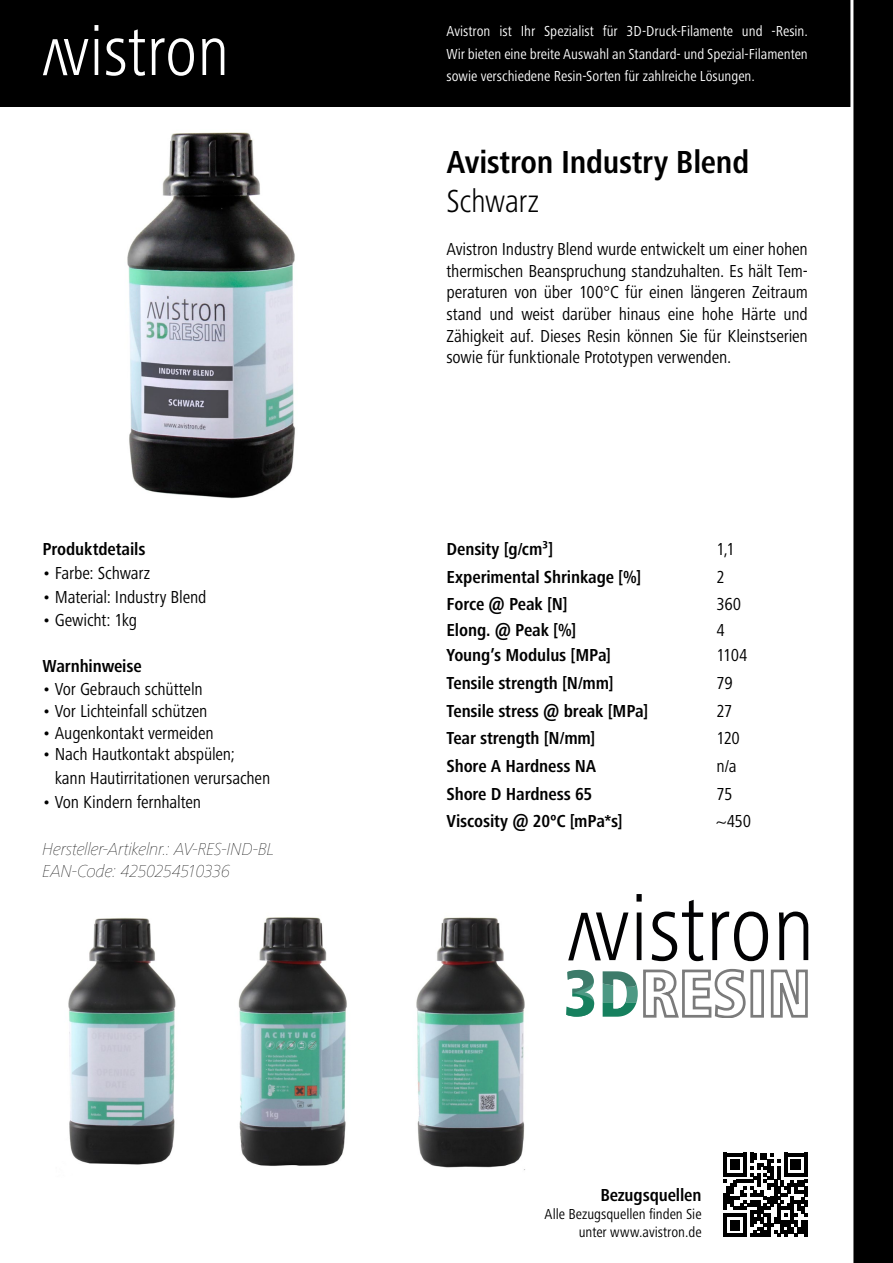
<style>
.page{position:relative;width:893px;height:1263px;background:#fff}
.page>*{position:absolute;margin:0;border:0;box-sizing:border-box;transform-origin:0 0}
.t1{font:700 condensed 33px "Frutiger Next Pro";letter-spacing:-.01em;color:#000}
.t2{font:300 condensed 33px "Frutiger Next Pro";letter-spacing:-.015em;color:#000}
.t3{font:condensed 18px/21.6px "Frutiger Next Pro";letter-spacing:-.01em;color:#000;text-align:justify}
.t4{font:700 condensed 18px "Frutiger Next Pro";letter-spacing:-.01em;color:#000}
.t5{font:italic 900 18px/21.6px "Frutiger Next Pro";letter-spacing:-.01em;color:#000}
.t6{font:condensed 15px/22.2px "Frutiger Next Pro";color:#fff;text-align:justify}
.t7{font:condensed 15px/18px "Frutiger Next Pro";color:#000;text-align:right}
</style>
<div class="page">
<img style="left:127px;top:132px;width:168px;height:367px">
<div style="left:0;top:0;width:893px;height:106px;background:#000"></div>
<hr style="left:95px;top:39px;width:3px;height:36px;background:#fff">
<svg style="left:94px;top:25px;width:4px;height:6px"></svg>
<svg style="left:106px;top:29px;width:39px;height:47px"></svg>
<svg style="left:152px;top:38px;width:42px;height:38px"></svg>
<svg style="left:202px;top:38px;width:22px;height:37px"></svg>
<svg style="left:43px;top:39px;width:45px;height:36px"></svg>
<svg style="left:723px;top:1153px;width:84px;height:84px"></svg>
<img style="left:68px;top:918px;width:108px;height:247px">
<img style="left:238px;top:917px;width:109px;height:249px">
<img style="left:416px;top:917px;width:109px;height:253px">
<svg style="left:636px;top:894px;width:6px;height:66px"></svg>
<svg style="left:652px;top:900px;width:51px;height:61px"></svg>
<svg style="left:712px;top:911px;width:56px;height:50px"></svg>
<svg style="left:779px;top:911px;width:29px;height:49px"></svg>
<svg style="left:568px;top:912px;width:60px;height:48px"></svg>
<svg style="left:566px;top:970px;width:28px;height:47px"></svg>
<svg style="left:603px;top:968px;width:205px;height:49px"></svg>
<svg style="left:850px;top:0;width:43px;height:1263px;background:#141414"></svg>
<p class="t4" style="left:43px;top:539px;width:104px">Produktdetails</p>
<p class="t3" style="left:43px;top:562px;width:109px">• Farbe: Schwarz</p>
<p class="t3" style="left:43px;top:586px;width:166px">• Material: Industry Blend</p>
<p class="t3" style="left:43px;top:609px;width:96px">• Gewicht: 1kg</p>
<p class="t4" style="left:43px;top:655px;width:101px">Warnhinweise</p>
<p class="t3" style="left:43px;top:679px;width:162px">• Vor Gebrauch schütteln</p>
<p class="t3" style="left:43px;top:700px;width:166px">• Vor Lichteinfall schützen</p>
<p class="t3" style="left:43px;top:722px;width:173px">• Augenkontakt vermeiden</p>
<p class="t3" style="left:55px;top:742px;width:217px;line-height:23.7px;text-indent:-12px">• Nach Hautkontakt abspülen; kann Hautirritationen verursachen</p>
<p class="t3" style="left:43px;top:791px;width:160px">• Von Kindern fernhalten</p>
<p class="t5" style="left:43px;top:838px;width:233px">Hersteller-Artikelnr.: AV-RES-IND-BL<br>EAN-Code: 4250254510336</p>
<p class="t6" style="left:446px;top:20px;width:363px">Avistron ist Ihr Spezialist für 3D-Druck-Filamente und -Resin.<br>Wir bieten eine breite Auswahl an Standard- und Spezial-Filamenten sowie verschiedene Resin-Sorten für zahlreiche Lösungen.</p>
<h1 class="t1" style="left:446px;top:143px;width:304px">Avistron Industry Blend</h1>
<h1 class="t2" style="left:446px;top:182px;width:94px">Schwarz</h1>
<p class="t3" style="left:446px;top:238px;width:363px">Avistron Industry Blend wurde entwickelt um einer hohen thermischen Beanspruchung standzuhalten. Es hält Tem&shy;peraturen von über 100°C für einen längeren Zeitraum stand und weist darüber hinaus eine hohe Härte und Zähigkeit auf. Dieses Resin können Sie für Kleinstserien sowie für funktionale Prototypen verwenden.</p>
<p class="t4" style="left:446px;top:539px;width:108px">Density [g/cm³]</p>
<p class="t3" style="left:716px;top:538px;width:20px">1,1</p>
<p class="t4" style="left:446px;top:566px;width:196px">Experimental Shrinkage [%]</p>
<p class="t3" style="left:716px;top:566px;width:10px">2</p>
<p class="t4" style="left:446px;top:594px;width:123px">Force @ Peak [N]</p>
<p class="t3" style="left:716px;top:594px;width:26px">360</p>
<p class="t4" style="left:446px;top:620px;width:131px">Elong. @ Peak [%]</p>
<p class="t3" style="left:716px;top:619px;width:10px">4</p>
<p class="t4" style="left:446px;top:645px;width:166px">Young’s Modulus [MPa]</p>
<p class="t3" style="left:716px;top:645px;width:32px">1104</p>
<p class="t4" style="left:446px;top:673px;width:169px">Tensile strength [N/mm]</p>
<p class="t3" style="left:716px;top:672px;width:18px">79</p>
<p class="t4" style="left:446px;top:700px;width:203px">Tensile stress @ break [MPa]</p>
<p class="t3" style="left:716px;top:700px;width:18px">27</p>
<p class="t4" style="left:446px;top:728px;width:150px">Tear strength [N/mm]</p>
<p class="t3" style="left:716px;top:727px;width:25px">120</p>
<p class="t4" style="left:446px;top:756px;width:151px">Shore A Hardness NA</p>
<p class="t3" style="left:716px;top:755px;width:22px">n/a</p>
<p class="t4" style="left:446px;top:783px;width:147px">Shore D Hardness 65</p>
<p class="t3" style="left:716px;top:783px;width:18px">75</p>
<p class="t4" style="left:446px;top:811px;width:178px">Viscosity @ 20ºC [mPa*s]</p>
<p class="t3" style="left:716px;top:810px;width:36px">~450</p>
<p class="t4" style="left:600px;top:1185px;width:103px">Bezugsquellen</p>
<p class="t7" style="left:545px;top:1205px;width:159px">Alle Bezugsquellen finden Sie unter www.avistron.de</p>
</div>
